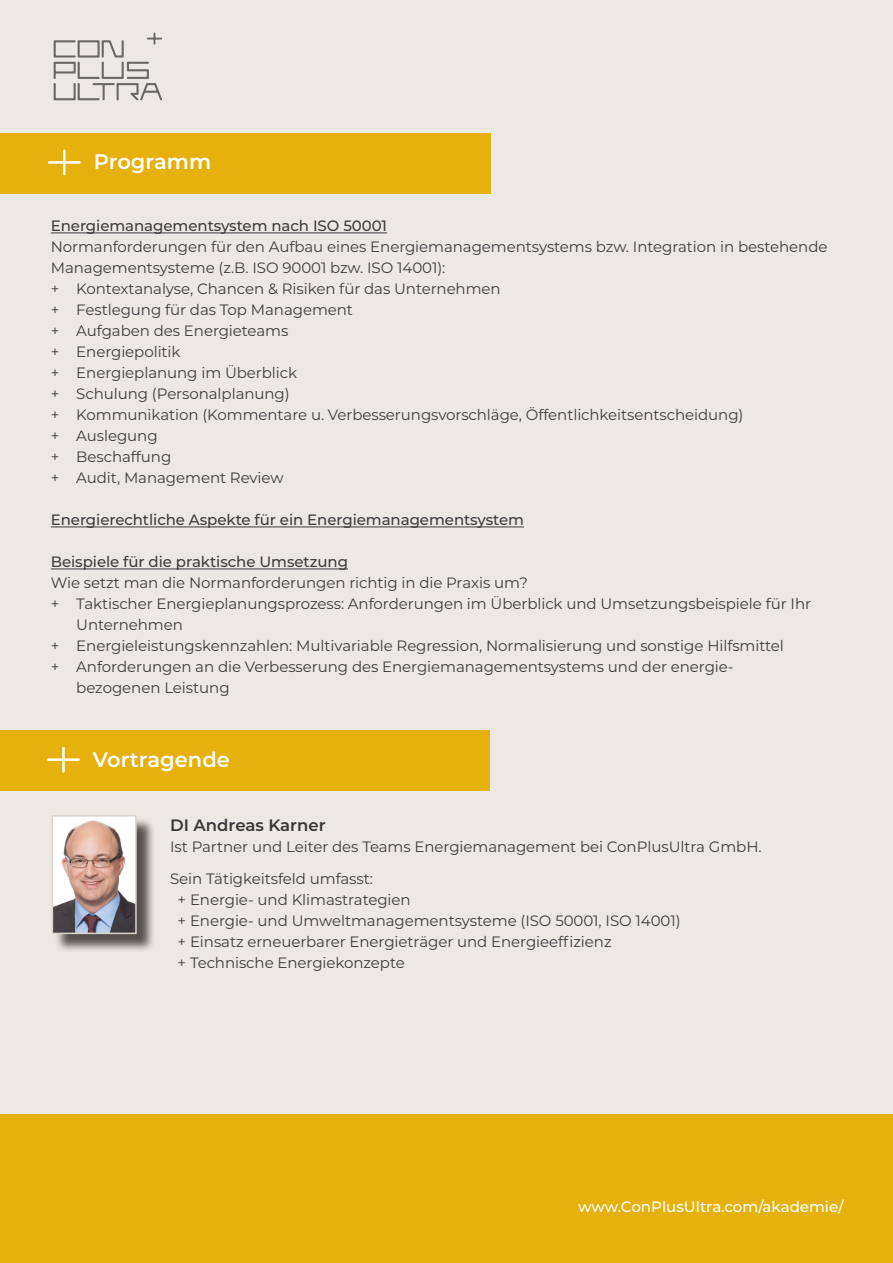
<style>
.page{position:relative;width:893px;height:1263px;background:#ece8e4}
.page>*{position:absolute;margin:0;border:0;box-sizing:border-box;transform-origin:0 0}
.t1{font:600 21px "Montserrat";color:#fff}
.t2{font:600 16.5px "Montserrat";color:#383839}
.t3{font:15px/21px "Montserrat";letter-spacing:-.005em;color:#3e3e3f}
.t4{font:500 15px "Montserrat";letter-spacing:-.005em;color:#3e3e3f}
.t5{font:500 15px "Montserrat";color:#fff}
</style>
<div class="page">
<div style="left:0;top:1114px;width:893px;height:149px;background:#e6b00d"></div>
<div style="left:0;top:133px;width:490px;height:61px;background:#e6b00d"></div>
<hr style="left:51px;top:232px;width:336px;height:1px;background:#3e3e3f">
<hr style="left:51px;top:526px;width:473px;height:1px;background:#3e3e3f">
<hr style="left:51px;top:568px;width:297px;height:1px;background:#3e3e3f">
<svg style="left:48px;top:150px;width:32px;height:25px"></svg>
<svg style="left:54px;top:33px;width:108px;height:67px"></svg>
<div style="left:0;top:730px;width:490px;height:61px;background:#e6b00d"></div>
<svg style="left:47px;top:747px;width:33px;height:25px"></svg>
<div style="left:54px;top:817px;width:101px;height:136px;background:#231f20;opacity:.75"></div>
<img style="left:55px;top:818px;width:79px;height:113px">
<div style="left:52px;top:815px;width:85px;height:119px;border:2px solid #d9d3c9"></div>
<p class="t1" style="left:94px;top:147px;width:119px">Programm</p>
<p class="t4" style="left:51px;top:216px;width:338px">Energiemanagementsystem nach ISO 50001</p>
<p class="t3" style="left:51px;top:236px;width:778px">Normanforderungen für den Aufbau eines Energiemanagementsystems bzw. Integration in bestehende<br>Managementsysteme (z.B. ISO 90001 bzw. ISO 14001):</p>
<p class="t3" style="left:51px;top:278px;width:451px">+ Kontextanalyse, Chancen &amp; Risiken für das Unternehmen</p>
<p class="t3" style="left:51px;top:299px;width:304px">+ Festlegung für das Top Management</p>
<p class="t3" style="left:51px;top:320px;width:239px">+ Aufgaben des Energieteams</p>
<p class="t3" style="left:51px;top:341px;width:131px">+ Energiepolitik</p>
<p class="t3" style="left:51px;top:362px;width:248px">+ Energieplanung im Überblick</p>
<p class="t3" style="left:51px;top:383px;width:240px">+ Schulung (Personalplanung)</p>
<p class="t3" style="left:51px;top:404px;width:694px">+ Kommunikation (Kommentare u. Verbesserungsvorschläge, Öffentlichkeitsentscheidung)</p>
<p class="t3" style="left:51px;top:425px;width:108px">+ Auslegung</p>
<p class="t3" style="left:51px;top:446px;width:234px">+ Beschaffung<br>+ Audit, Management Review</p>
<p class="t4" style="left:51px;top:510px;width:475px">Energierechtliche Aspekte für ein Energiemanagementsystem</p>
<p class="t4" style="left:51px;top:552px;width:299px">Beispiele für die praktische Umsetzung</p>
<p class="t3" style="left:51px;top:572px;width:479px">Wie setzt man die Normanforderungen richtig in die Praxis um?</p>
<p class="t3" style="left:76px;top:593px;width:736px;text-indent:-26px">+ Taktischer Energieplanungsprozess: Anforderungen im Überblick und Umsetzungsbeispiele für Ihr<br>Unternehmen</p>
<p class="t3" style="left:51px;top:635px;width:735px">+ Energieleistungskennzahlen: Multivariable Regression, Normalisierung und sonstige Hilfsmittel</p>
<p class="t3" style="left:76px;top:656px;width:659px;text-indent:-26px">+ Anforderungen an die Verbesserung des Energiemanagementsystems und der energie&shy;bezogenen Leistung</p>
<p class="t1" style="left:93px;top:744px;width:138px">Vortragende</p>
<p class="t2" style="left:170px;top:813px;width:157px">DI Andreas Karner</p>
<p class="t3" style="left:170px;top:830px;width:593px;line-height:31.5px">Ist Partner und Leiter des Teams Energiemanagement bei ConPlusUltra GmbH.<br>Sein Tätigkeitsfeld umfasst:</p>
<p class="t3" style="left:178px;top:888px;width:235px">+ Energie- und Klimastrategien</p>
<p class="t3" style="left:178px;top:909px;width:505px">+ Energie- und Umweltmanagementsysteme (ISO 50001, ISO 14001)</p>
<p class="t3" style="left:178px;top:930px;width:436px">+ Einsatz erneuerbarer Energieträger und Energieeffizienz</p>
<p class="t3" style="left:178px;top:951px;width:229px">+ Technische Energiekonzepte</p>
<p class="t5" style="left:578px;top:1196px;width:267px">www.ConPlusUltra.com/akademie/</p>
</div>
